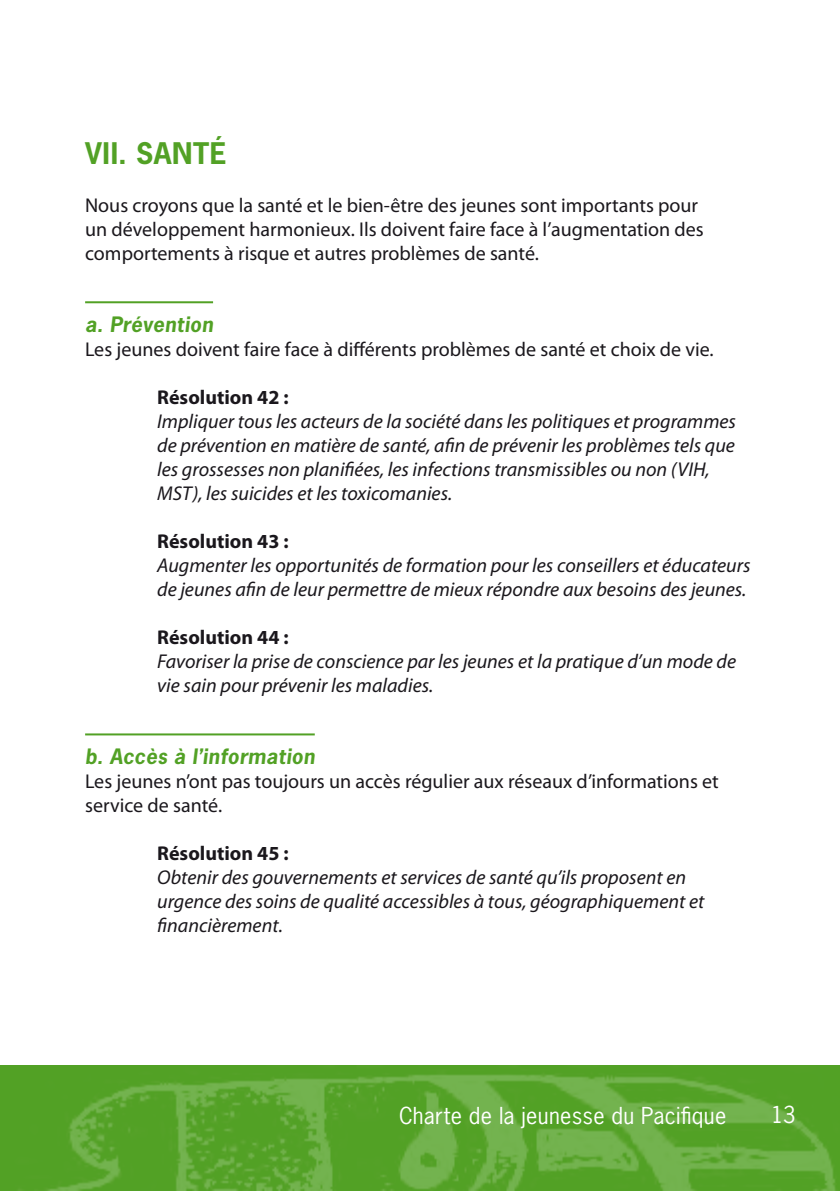
<style>
.page{position:relative;width:840px;height:1191px;background:#fff}
.page>*{position:absolute;margin:0;border:0;box-sizing:border-box;transform-origin:0 0}
.t1{font:700 28px "News Gothic Std";color:#52a125}
.t2{font:22px "News Gothic Std";letter-spacing:.015em;color:#fff}
.t3{font:italic 20px/24px "Myriad Pro";color:#1a171c}
.t4{font:20px/24px "Myriad Pro";color:#1a171c}
.t5{font:700 20px "Myriad Pro";color:#1a171c}
.t6{font:italic 700 20px "News Gothic Std";letter-spacing:.025em;color:#52a125}
</style>
<div class="page">
<img style="left:0;top:1065px;width:839px;height:126px">
<hr style="left:85px;top:301px;width:128px;height:2px;background:#52a125">
<hr style="left:85px;top:733px;width:229px;height:2px;background:#52a125">
<h1 class="t1" style="left:85px;top:134px;width:143px">VII . SANTÉ</h1>
<p class="t4" style="left:85px;top:192px;width:620px">Nous croyons que la santé et le bien-être des jeunes sont importants pour un développement harmonieux. Ils doivent faire face à l’augmentation des comportements à risque et autres problèmes de santé.</p>
<p class="t6" style="left:85px;top:311px;width:129px">a. Prévention</p>
<p class="t4" style="left:85px;top:336px;width:629px">Les jeunes doivent faire face à différents problèmes de santé et choix de vie.</p>
<p class="t5" style="left:157px;top:384px;width:133px">Résolution 42 :</p>
<p class="t3" style="left:157px;top:408px;width:580px">Impliquer tous les acteurs de la société dans les politiques et programmes de prévention en matière de santé, afin de prévenir les problèmes tels que les grossesses non planifiées, les infections transmissibles ou non (VIH, MST), les suicides et les toxicomanies.</p>
<p class="t5" style="left:157px;top:528px;width:133px">Résolution 43 :</p>
<p class="t3" style="left:157px;top:552px;width:594px">Augmenter les opportunités de formation pour les conseillers et éducateurs de jeunes afin de leur permettre de mieux répondre aux besoins des jeunes.</p>
<p class="t5" style="left:157px;top:624px;width:133px">Résolution 44 :</p>
<p class="t3" style="left:157px;top:648px;width:580px">Favoriser la prise de conscience par les jeunes et la pratique d’un mode de vie sain pour prévenir les maladies.</p>
<p class="t6" style="left:85px;top:743px;width:231px">b. Accès à l’information</p>
<p class="t4" style="left:85px;top:768px;width:635px">Les jeunes n’ont pas toujours un accès régulier aux réseaux d’informations et service de santé.</p>
<p class="t5" style="left:157px;top:840px;width:133px">Résolution 45 :</p>
<p class="t3" style="left:157px;top:864px;width:548px">Obtenir des gouvernements et services de santé qu’ils proposent en urgence des soins de qualité accessibles à tous, géographiquement et financièrement.</p>
<p class="t2" style="left:399px;top:1101px;width:328px">Charte de la jeunesse du Pacifique</p>
<p class="t2" style="left:770px;top:1100px;width:26px">13</p>
</div>
